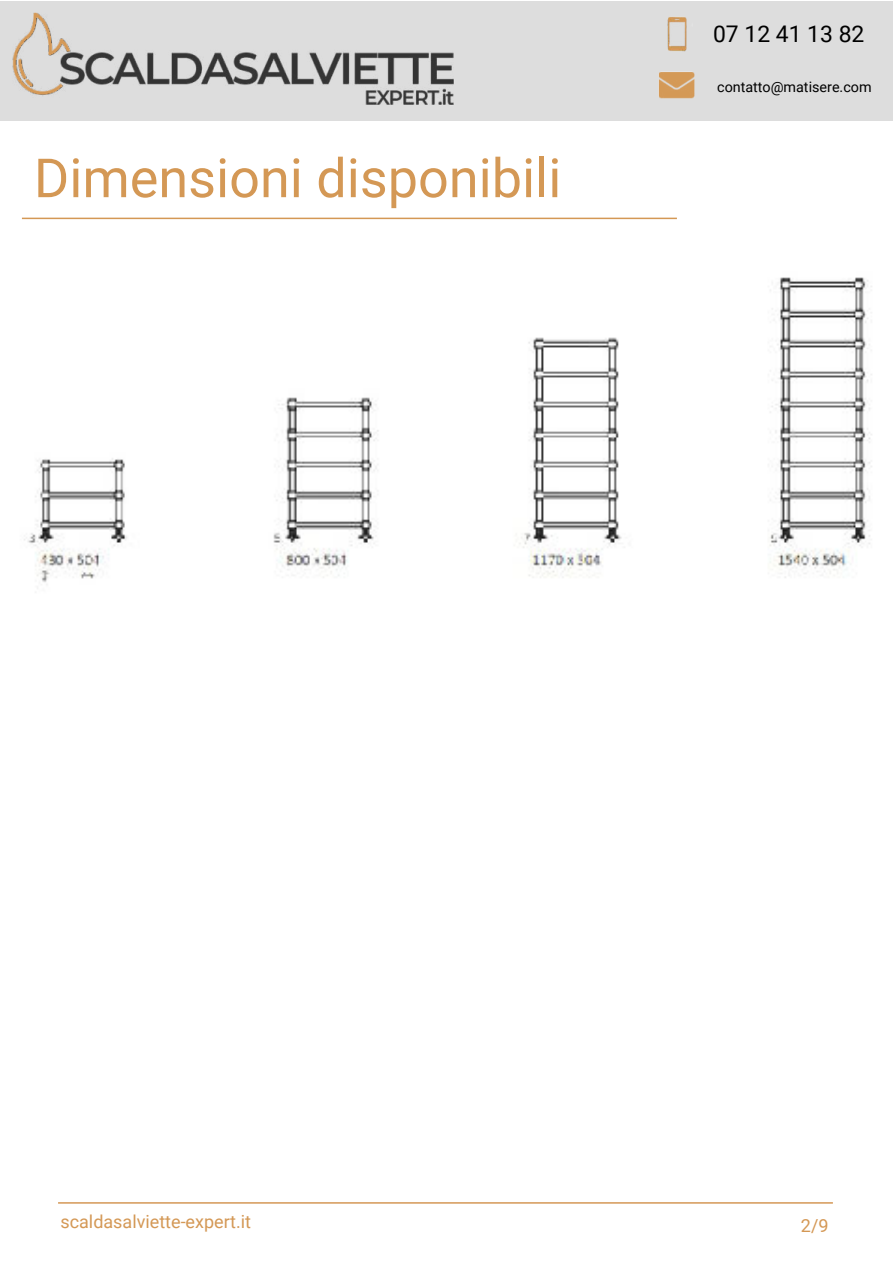
<style>
.page{position:relative;width:893px;height:1263px;background:#fff}
.page>*{position:absolute;margin:0;border:0;box-sizing:border-box;transform-origin:0 0}
.t1{font:54px "Roboto";color:#d49855}
.t2{font:22.95px "Roboto";color:#000}
.t3{font:18px "Roboto";color:#d49855}
.t4{font:14.4px "Roboto";color:#000}
</style>
<div class="page">
<div style="left:0;top:1px;width:893px;height:119px;background:#ddd"></div>
<img style="left:667px;top:17px;width:20px;height:35px">
<img style="left:659px;top:72px;width:36px;height:27px">
<hr style="left:58px;top:1202px;width:775px;height:2px;background:#d49855">
<hr style="left:22px;top:218px;width:655px;height:1px;background:#d49855">
<img style="left:0;top:12px;width:467px;height:208px">
<img style="left:58px;top:1202px;width:409px;height:2px">
<img style="left:24px;top:277px;width:848px;height:306px">
<h1 class="t1" style="left:34px;top:153px;width:529px">Dimensioni disponibili</h1>
<p class="t2" style="left:713px;top:23px;width:153px">07 12 41 13 82</p>
<p class="t4" style="left:717px;top:80px;width:156px">contatto@matisere.com</p>
<p class="t3" style="left:60px;top:1213px;width:192px">scaldasalviette-expert.it</p>
<p class="t3" style="left:801px;top:1218px;width:29px">2/9</p>
</div>
